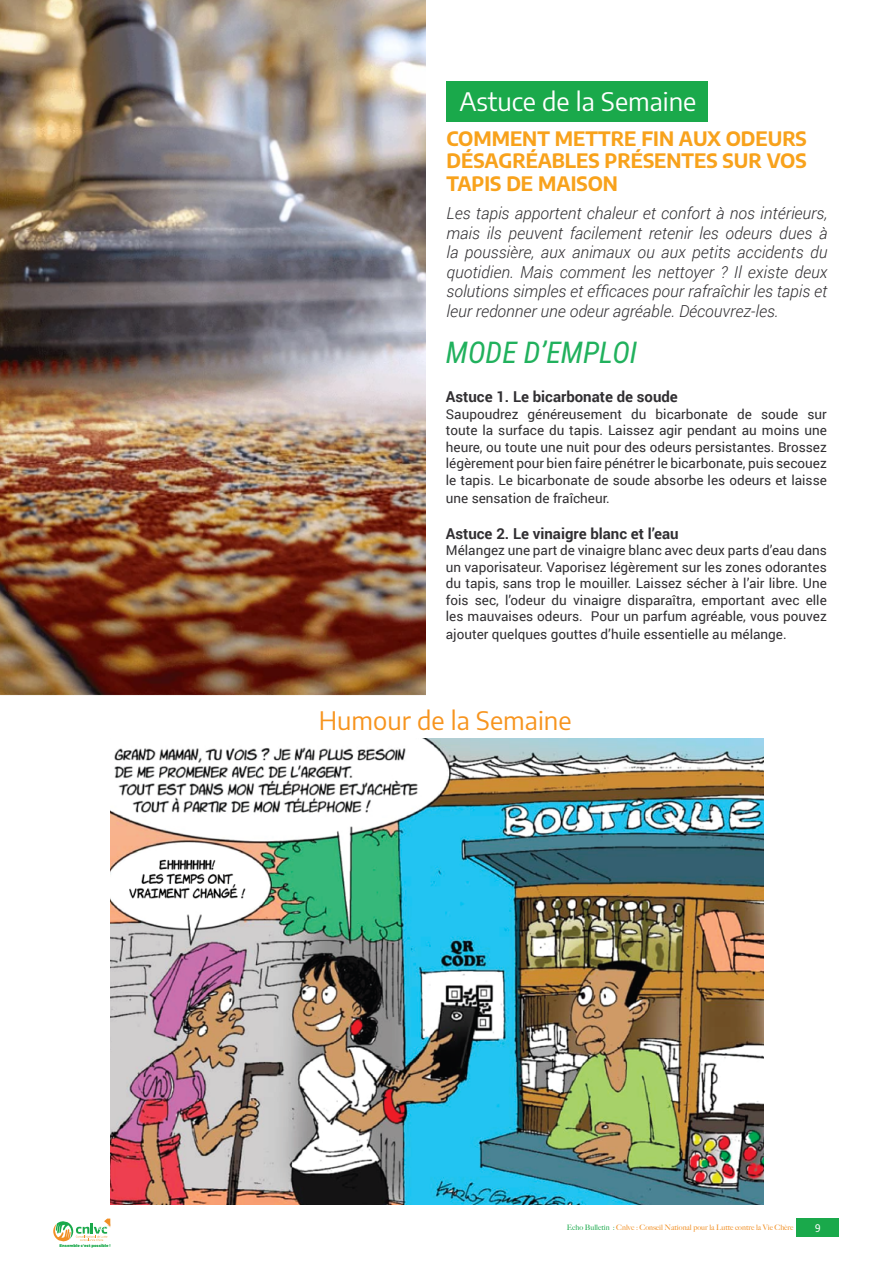
<style>
.page{position:relative;width:893px;height:1263px;background:#fff}
.page>*{position:absolute;margin:0;border:0;box-sizing:border-box;transform-origin:0 0}
.t1{font:italic 30px "Roboto Condensed";color:#21b15d}
.t2{font:25.5px "Encode Sans";color:#fff}
.t3{font:25.5px "Encode Sans";color:#f7941e}
.t4{font:700 19.5px/22.5px "Encode Sans";color:#f8a21c;text-align:justify}
.t5{font:italic 300 16.5px/19.5px "Roboto";color:#312f32;text-align:justify}
.t6{font:700 15px "Roboto";color:#312f32}
.t7{font:13.5px/16.5px "Roboto";color:#312f32;text-align:justify}
.t8{font:500 10.5px "Encode Sans Compressed";color:#fff}
.t9{font:500 7.5px "Big Caslon";color:#f18f24}
.t10{font:900 3.9px "Montserrat";color:#1aa94b}
.s1{color:#1aa94b}
</style>
<div class="page">
<div style="left:797px;top:1218px;width:42px;height:19px;background:#1aa94b"></div>
<svg style="left:53px;top:1218px;width:57px;height:24px"></svg>
<img style="left:0;top:0;width:425px;height:696px">
<div style="left:446px;top:81px;width:262px;height:41px;background:#1aa94b"></div>
<img style="left:111px;top:738px;width:653px;height:466px">
<p class="t10" style="left:60px;top:1243px;width:53px">Ensemble c’est possible !</p>
<h2 class="t2" style="left:459px;top:83px;width:239px">Astuce de la Semaine</h2>
<h3 class="t4" style="left:446px;top:126px;width:362px">COMMENT METTRE FIN AUX ODEURS DÉSAGRÉABLES PRÉSENTES SUR VOS TAPIS DE MAISON</h3>
<p class="t5" style="left:446px;top:203px;width:382px">Les tapis apportent chaleur et confort à nos intérieurs, mais ils peuvent facilement retenir les odeurs dues à la poussière, aux animaux ou aux petits accidents du quotidien. Mais comment les nettoyer ? Il existe deux solutions simples et efficaces pour rafraîchir les tapis et leur redonner une odeur agréable. Découvrez-les.</p>
<h1 class="t1" style="left:446px;top:331px;width:193px">MODE D’EMPLOI</h1>
<p class="t6" style="left:446px;top:386px;width:234px">Astuce 1. Le bicarbonate de soude</p>
<p class="t7" style="left:446px;top:405px;width:382px">Saupoudrez généreusement du bicarbonate de soude sur toute la surface du tapis. Laissez agir pendant au moins une heure, ou toute une nuit pour des odeurs persistantes. Brossez légèrement pour bien faire pénétrer le bicarbonate, puis secouez le tapis. Le bicarbonate de soude absorbe les odeurs et laisse</p>
<p class="t7" style="left:446px;top:489px;width:165px">une sensation de fraîcheur.</p>
<p class="t6" style="left:446px;top:523px;width:234px">Astuce 2. Le vinaigre blanc et l’eau</p>
<p class="t7" style="left:446px;top:541px;width:382px">Mélangez une part de vinaigre blanc avec deux parts d’eau dans un vaporisateur. Vaporisez légèrement sur les zones odorantes du tapis, sans trop le mouiller. Laissez sécher à l’air libre. Une fois sec, l’odeur du vinaigre disparaîtra, emportant avec elle les mauvaises odeurs. Pour un parfum agréable, vous pouvez</p>
<p class="t7" style="left:446px;top:625px;width:342px">ajouter quelques gouttes d’huile essentielle au mélange.</p>
<h2 class="t3" style="left:319px;top:703px;width:254px">Humour de la Semaine</h2>
<p class="t9" style="left:567px;top:1221px;width:228px"><span class="s1">Echo Bulletin :</span> Cnlvc : Conseil National pour la Lutte contre la Vie Chère</p>
<p class="t8" style="left:815px;top:1221px;width:7px">9</p>
</div>
